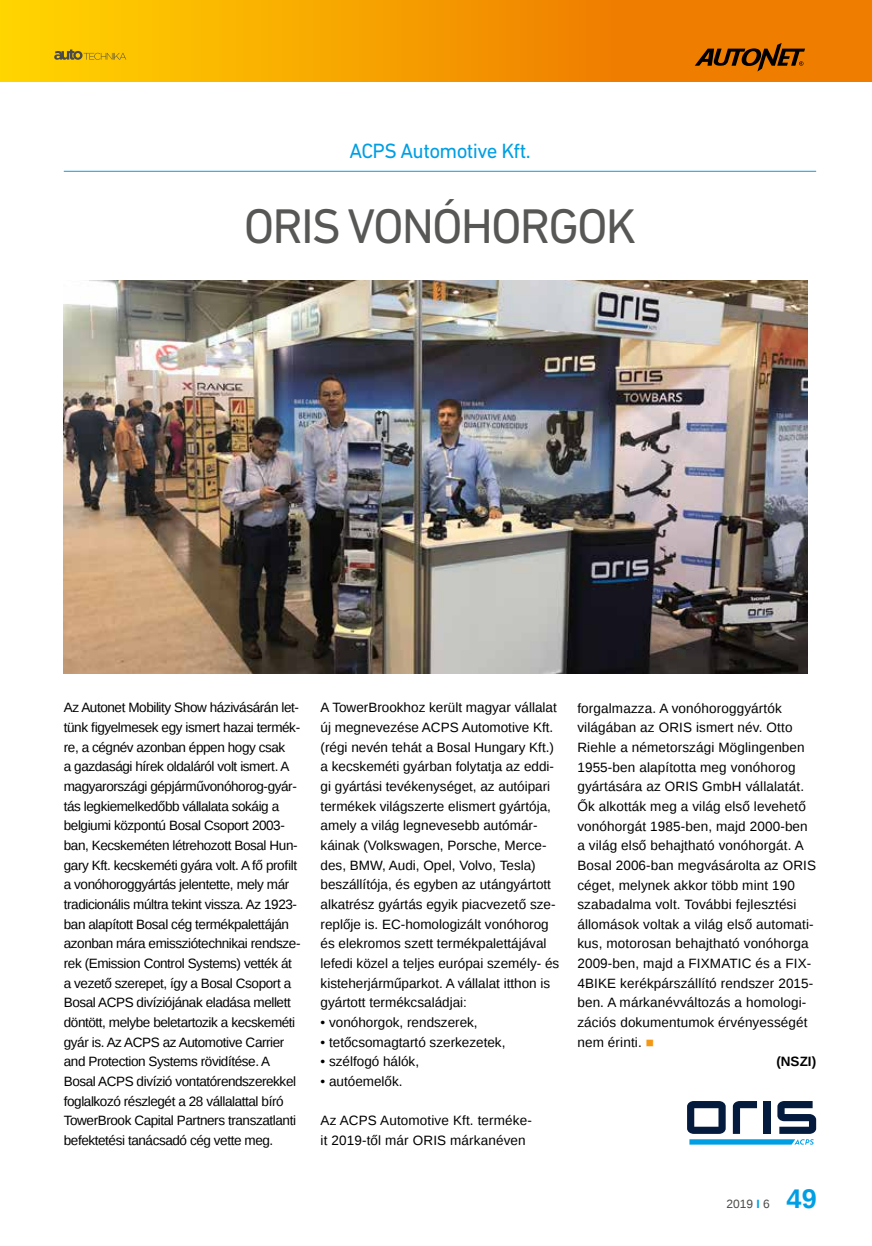
<style>
.page{position:relative;width:872px;height:1246px;background:#fff}
.page>*{position:absolute;margin:0;border:0;box-sizing:border-box;transform-origin:0 0}
.t1{font:49.5px "DIN Next LT Pro";letter-spacing:-.04em;color:#575756}
.t2{font:700 27px "Liberation Sans";color:#009fe3}
.t3{font:21px "DIN Next LT Pro";letter-spacing:-.03em;color:#009fe3}
.t4{font:13.5px/19.6px "Liberation Sans";color:#000}
.t5{font:13.5px/19.6px "Liberation Sans";letter-spacing:-.03em;color:#000}
.t6{font:700 13.5px "Liberation Sans";color:#000}
.t7{font:12px "Liberation Sans";color:#4a4a49}
.s1{color:#f49712}
.s2{font-weight:700;color:#009fe3}
</style>
<div class="page">
<svg style="left:0;top:0;width:872px;height:81px;background:#f59e00"></svg>
<svg style="left:54px;top:49px;width:82px;height:15px"></svg>
<svg style="left:694px;top:43px;width:111px;height:29px;background:#a35500"></svg>
<hr style="left:64px;top:171px;width:752px;height:1px;background:#009fe3">
<img style="left:64px;top:280px;width:744px;height:393px">
<svg style="left:687px;top:1101px;width:129px;height:44px"></svg>
<h3 class="t3" style="left:350px;top:139px;width:183px">ACPS Automotive Kft.</h3>
<h1 class="t1" style="left:244px;top:198px;width:394px">ORIS VONÓHORGOK</h1>
<p class="t5" style="left:64px;top:698px;width:238px">Az Autonet Mobility Show házivásárán let&shy;tünk figyelmesek egy ismert hazai termék&shy;re, a cégnév azonban éppen hogy csak<br>a gazdasági hírek oldaláról volt ismert. A magyarországi gépjárművonóhorog-gyár&shy;tás legkiemelkedőbb vállalata sokáig a belgiumi központú Bosal Csoport 2003- ban, Kecskeméten létrehozott Bosal Hun&shy;gary Kft. kecskeméti gyára volt. A fő profilt a vonóhoroggyártás jelentette, mely már tradicionális múltra tekint vissza. Az 1923- ban alapított Bosal cég termékpalettáján azonban mára emissziótechnikai rendsze&shy;rek (Emission Control Systems) vették át a vezető szerepet, így a Bosal Csoport a Bosal ACPS divíziójának eladása mellett döntött, melybe beletartozik a kecskeméti gyár is. Az ACPS az Automotive Carrier and Protection Systems rövidítése. A Bosal ACPS divízió vontatórendszerekkel foglalkozó részlegét a 28 vállalattal bíró TowerBrook Capital Partners transzatlanti befektetési tanácsadó cég vette meg.</p>
<p class="t4" style="left:320px;top:698px;width:240px">A TowerBrookhoz került magyar vállalat új megnevezése ACPS Automotive Kft. (régi nevén tehát a Bosal Hungary Kft.) a kecskeméti gyárban folytatja az eddi&shy;gi gyártási tevékenységet, az autóipari termékek világszerte elismert gyártója, amely a világ legnevesebb autómár&shy;káinak (Volkswagen, Porsche, Merce&shy;des, BMW, Audi, Opel, Volvo, Tesla) beszállítója, és egyben az utángyártott alkatrész gyártás egyik piacvezető sze&shy;replője is. EC-homologizált vonóhorog és elekromos szett termékpalettájával lefedi közel a teljes európai személy- és kisteherjárműparkot. A vállalat itthon is gyártott termékcsaládjai:</p>
<p class="t4" style="left:320px;top:1013px;width:159px">• vonóhorgok, rendszerek,</p>
<p class="t4" style="left:320px;top:1033px;width:186px">• tetőcsomagtartó szerkezetek,</p>
<p class="t4" style="left:320px;top:1052px;width:100px">• szélfogó hálók,</p>
<p class="t4" style="left:320px;top:1072px;width:84px">• autóemelők.</p>
<p class="t4" style="left:320px;top:1111px;width:213px">Az ACPS Automotive Kft. terméke&shy;it 2019-től már ORIS márkanéven</p>
<p class="t4" style="left:577px;top:699px;width:206px">forgalmazza. A vonóhoroggyártók</p>
<p class="t4" style="left:577px;top:718px;width:217px">világában az ORIS ismert név. Otto</p>
<p class="t4" style="left:577px;top:738px;width:229px">Riehle a németországi Möglingenben</p>
<p class="t4" style="left:577px;top:758px;width:220px">1955-ben alapította meg vonóhorog</p>
<p class="t4" style="left:577px;top:777px;width:228px">gyártására az ORIS GmbH vállalatát.</p>
<p class="t4" style="left:577px;top:797px;width:230px">Ők alkották meg a világ első levehető</p>
<p class="t4" style="left:577px;top:816px;width:232px">vonóhorgát 1985-ben, majd 2000-ben</p>
<p class="t4" style="left:577px;top:836px;width:228px">a világ első behajtható vonóhorgát. A</p>
<p class="t4" style="left:577px;top:856px;width:240px">Bosal 2006-ban megvásárolta az ORIS</p>
<p class="t4" style="left:577px;top:875px;width:219px">céget, melynek akkor több mint 190</p>
<p class="t4" style="left:577px;top:895px;width:221px">szabadalma volt. További fejlesztési</p>
<p class="t4" style="left:577px;top:915px;width:238px">állomások voltak a világ első automati-</p>
<p class="t4" style="left:577px;top:934px;width:233px">kus, motorosan behajtható vonóhorga</p>
<p class="t4" style="left:577px;top:954px;width:235px">2009-ben, majd a FIXMATIC és a FIX-</p>
<p class="t4" style="left:577px;top:974px;width:237px">4BIKE kerékpárszállító rendszer 2015-</p>
<p class="t4" style="left:577px;top:993px;width:230px">ben. A márkanévváltozás a homologi-</p>
<p class="t4" style="left:577px;top:1013px;width:232px">zációs dokumentumok érvényességét</p>
<p class="t4" style="left:577px;top:1033px;width:78px">nem érinti. <span class="s1">■</span></p>
<p class="t6" style="left:776px;top:1052px;width:41px">(NSZI)</p>
<p class="t7" style="left:726px;top:1197px;width:45px">2019 <span class="s2">I</span> 6</p>
<h2 class="t2" style="left:786px;top:1180px;width:32px">49</h2>
</div>
